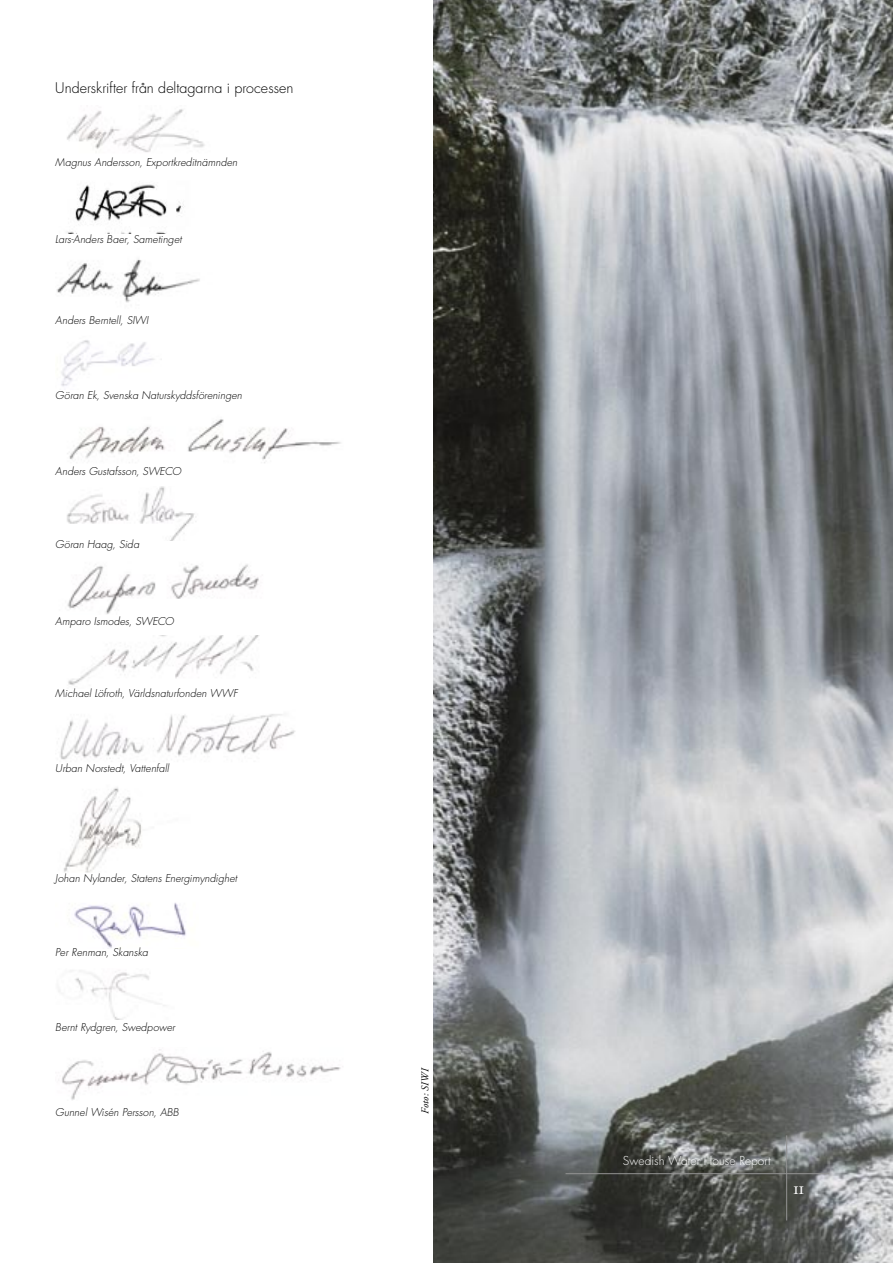
<style>
.page{position:relative;width:893px;height:1263px;background:#fff}
.page>*{position:absolute;margin:0;border:0;box-sizing:border-box;transform-origin:0 0}
.brödtext{font:300 14.25px "Futura";color:#000}
.t1{font:300 12px "Futura";letter-spacing:.005em;color:#fff}
.utrag{font:italic 300 10.5px "Futura";letter-spacing:.01em;color:#000}
.photocredit{font:italic 10.5px "Adobe Garamond";color:#000}
</style>
<div class="page">
<img style="left:67px;top:564px;width:192px;height:50px">
<img style="left:67px;top:419px;width:274px;height:44px">
<img style="left:59px;top:972px;width:106px;height:47px">
<img style="left:61px;top:340px;width:101px;height:47px">
<img style="left:67px;top:487px;width:129px;height:53px">
<img style="left:64px;top:787px;width:78px;height:86px">
<img style="left:67px;top:109px;width:138px;height:43px">
<img style="left:68px;top:635px;width:191px;height:50px">
<img style="left:67px;top:184px;width:117px;height:49px">
<img style="left:74px;top:903px;width:112px;height:45px">
<img style="left:60px;top:714px;width:235px;height:46px">
<img style="left:434px;top:0;width:459px;height:1263px">
<img style="left:62px;top:1049px;width:279px;height:51px">
<img style="left:56px;top:259px;width:144px;height:44px">
<hr style="left:566px;top:1173px;width:263px;height:1px;background:#939393">
<hr style="left:786px;top:1135px;width:1px;height:85px;background:#939393">
<svg style="left:794px;top:1186px;width:10px;height:8px"></svg>
<p class="brödtext" style="left:55px;top:79px;width:240px">Underskrifter från deltagarna i processen</p>
<p class="utrag" style="left:55px;top:156px;width:184px">Magnus Andersson, Exportkreditnämnden</p>
<p class="utrag" style="left:55px;top:232px;width:128px">Lars-Anders Baer, Sametinget</p>
<p class="utrag" style="left:55px;top:313px;width:95px">Anders Berntell, SIWI</p>
<p class="utrag" style="left:55px;top:389px;width:188px">Göran Ek, Svenska Naturskyddsföreningen</p>
<p class="utrag" style="left:55px;top:464px;width:127px">Anders Gustafsson, SWECO</p>
<p class="utrag" style="left:55px;top:538px;width:85px">Göran Haag, Sida</p>
<p class="utrag" style="left:55px;top:614px;width:120px">Amparo Ismodes, SWECO</p>
<p class="utrag" style="left:55px;top:686px;width:184px">Michael Löfroth, Världsnaturfonden WWF</p>
<p class="utrag" style="left:55px;top:761px;width:115px">Urban Norstedt, Vattenfall</p>
<p class="utrag" style="left:55px;top:871px;width:183px">Johan Nylander, Statens Energimyndighet</p>
<p class="utrag" style="left:55px;top:946px;width:94px">Per Renman, Skanska</p>
<p class="utrag" style="left:55px;top:1020px;width:121px">Bernt Rydgren, Swedpower</p>
<p class="utrag" style="left:55px;top:1105px;width:125px">Gunnel Wisén Persson, ABB</p>
<p class="photocredit" style="left:420px;top:1114px;width:49px;rotate:-90deg">Foto: SIWI</p>
<p class="t1" style="left:623px;top:1153px;width:149px">Swedish Water House Report</p>
</div>
